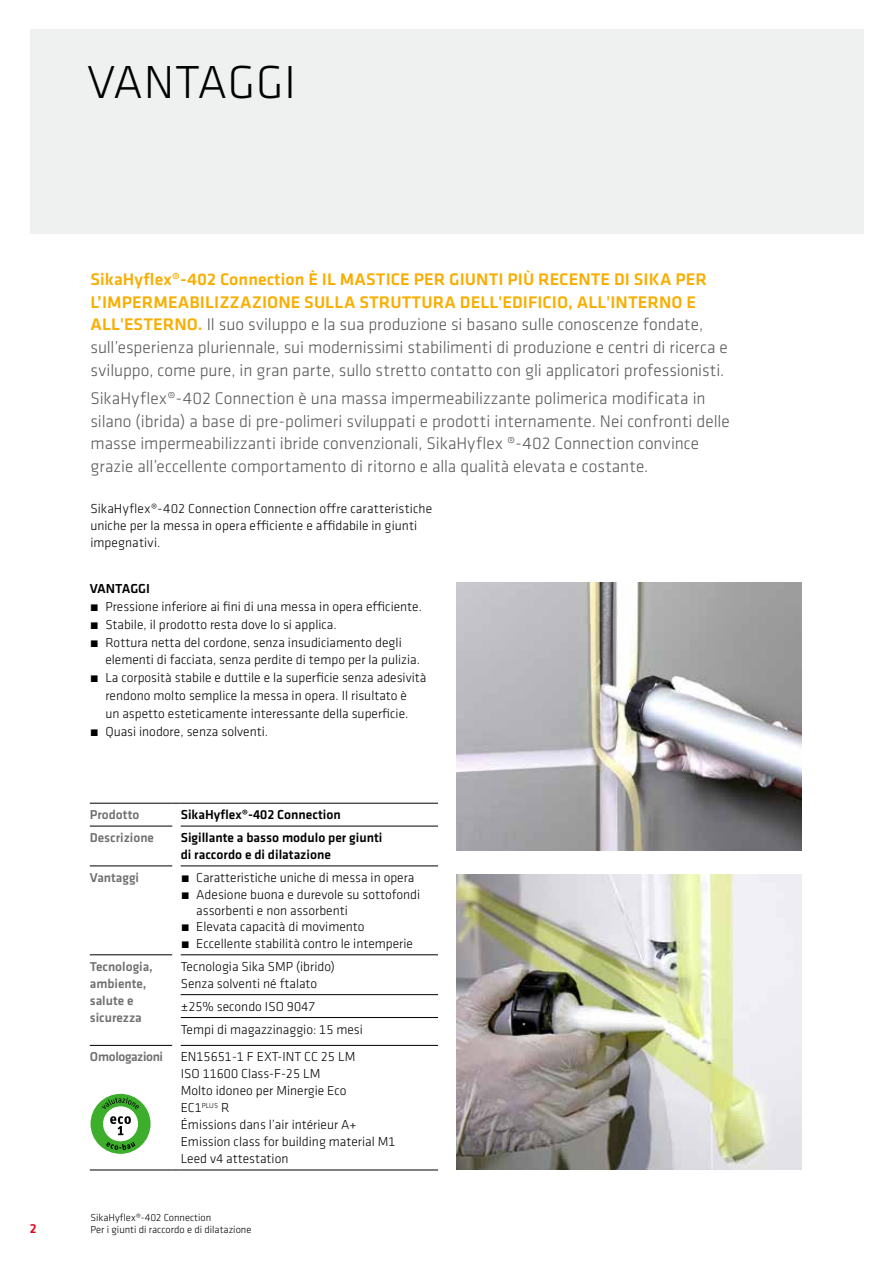
<style>
.page{position:relative;width:893px;height:1263px;background:#fff}
.page>*{position:absolute;margin:0;border:0;box-sizing:border-box;transform-origin:0 0}
.t1{font:300 48px "Klavika";letter-spacing:.015em;color:#000}
.t2{font:300 17.4px/22.6px "Klavika";color:#58585a}
.t3{font:300 13.5px/17px "Klavika";color:#000}
.t4{font:500 13.5px/17px "Klavika";color:#000}
.t5{font:500 13.5px "Klavika";color:#e2001a}
.t6{font:500 13.35px/17px "Klavika";color:#707172}
.t7{font:500 13.35px "Klavika";letter-spacing:-.03em;color:#707172}
.t8{font:300 10.5px/12.6px "Klavika";color:#000}
.s1{font-weight:500;color:#f8ae00}
</style>
<div class="page">
<div style="left:30px;top:30px;width:833px;height:204px;background:#eceded"></div>
<img style="left:457px;top:583px;width:344px;height:268px">
<img style="left:457px;top:875px;width:344px;height:294px">
<hr style="left:181px;top:826px;width:257px;height:1px;background:#000">
<hr style="left:181px;top:866px;width:257px;height:1px;background:#000">
<hr style="left:181px;top:954px;width:257px;height:1px;background:#000">
<hr style="left:181px;top:994px;width:257px;height:1px;background:#000">
<hr style="left:181px;top:1017px;width:257px;height:1px;background:#000">
<hr style="left:90px;top:1045px;width:82px;height:1px;background:#000">
<hr style="left:181px;top:1045px;width:257px;height:1px;background:#000">
<hr style="left:90px;top:826px;width:82px;height:1px;background:#000">
<hr style="left:90px;top:866px;width:82px;height:1px;background:#000">
<hr style="left:90px;top:954px;width:82px;height:1px;background:#000">
<hr style="left:90px;top:803px;width:82px;height:1px;background:#000">
<hr style="left:181px;top:803px;width:257px;height:1px;background:#000">
<hr style="left:90px;top:1170px;width:82px;height:1px;background:#000">
<hr style="left:181px;top:1170px;width:257px;height:1px;background:#000">
<svg style="left:91px;top:1094px;width:60px;height:60px"></svg>
<h1 class="t1" style="left:87px;top:53px;width:210px">VANTAGGI</h1>
<p class="t2" style="left:91px;top:268px;width:639px"><span class="s1">SikaHyflex®-402 Connection È IL MASTICE PER GIUNTI PIÙ RECENTE DI SIKA PER L’IMPERMEABILIZZAZIONE SULLA STRUTTURA DELL'EDIFICIO, ALL'INTERNO E ALL'ESTERNO.</span> Il suo sviluppo e la sua produzione si basano sulle conoscenze fondate, sull’esperienza pluriennale, sui modernissimi stabilimenti di produzione e centri di ricerca e sviluppo, come pure, in gran parte, sullo stretto contatto con gli applicatori professionisti.</p>
<p class="t2" style="left:91px;top:387px;width:641px">SikaHyflex®-402 Connection è una massa impermeabilizzante polimerica modificata in silano (ibrida) a base di pre-polimeri sviluppati e prodotti internamente. Nei confronti delle masse impermeabilizzanti ibride convenzionali, SikaHyflex ®-402 Connection convince grazie all’eccellente comportamento di ritorno e alla qualità elevata e costante.</p>
<p class="t3" style="left:90px;top:500px;width:343px">SikaHyflex®-402 Connection Connection offre caratteristiche uniche per la messa in opera efficiente e affidabile in giunti impegnativi.</p>
<p class="t4" style="left:90px;top:579px;width:62px">VANTAGGI</p>
<p class="t3" style="left:90px;top:597px;width:334px;line-height:18px">́ Pressione inferiore ai fini di una messa in opera efficiente. ́ Stabile, il prodotto resta dove lo si applica.<br>́ Rottura netta del cordone, senza insudiciamento degli</p>
<p class="t3" style="left:105px;top:651px;width:316px">elementi di facciata, senza perdite di tempo per la pulizia.</p>
<p class="t3" style="left:90px;top:669px;width:338px">́ La corposità stabile e duttile e la superficie senza adesività</p>
<p class="t3" style="left:105px;top:687px;width:303px">rendono molto semplice la messa in opera. Il risultato è</p>
<p class="t3" style="left:105px;top:705px;width:305px">un aspetto esteticamente interessante della superficie.</p>
<p class="t3" style="left:90px;top:723px;width:180px">́ Quasi inodore, senza solventi.</p>
<p class="t6" style="left:90px;top:806px;width:51px">Prodotto</p>
<p class="t4" style="left:181px;top:806px;width:162px">SikaHyflex®-402 Connection</p>
<p class="t6" style="left:90px;top:829px;width:66px">Descrizione</p>
<p class="t4" style="left:181px;top:829px;width:203px">Sigillante a basso modulo per giunti di raccordo e di dilatazione</p>
<p class="t6" style="left:90px;top:869px;width:51px">Vantaggi</p>
<p class="t3" style="left:181px;top:869px;width:235px">́ Caratteristiche uniche di messa in opera</p>
<p class="t3" style="left:181px;top:885px;width:241px">́ Adesione buona e durevole su sottofondi</p>
<p class="t3" style="left:196px;top:902px;width:153px">assorbenti e non assorbenti</p>
<p class="t3" style="left:181px;top:918px;width:185px">́ Elevata capacità di movimento</p>
<p class="t3" style="left:181px;top:935px;width:234px">́ Eccellente stabilità contro le intemperie</p>
<p class="t6" style="left:90px;top:957px;width:65px">Tecnologia, ambiente, salute e sicurezza</p>
<p class="t3" style="left:181px;top:958px;width:156px">Tecnologia Sika SMP (ibrido)<br>Senza solventi né ftalato</p>
<p class="t3" style="left:181px;top:995px;width:184px;line-height:23px">±25% secondo ISO 9047<br>Tempi di magazzinaggio: 15 mesi</p>
<p class="t7" style="left:90px;top:1048px;width:75px">Omologazioni</p>
<p class="t3" style="left:181px;top:1048px;width:216px">EN15651-1 F EXT-INT CC 25 LM<br>ISO 11600 Class-F-25 LM<br>Molto idoneo per Minergie Eco<br>EC1<sup>PLUS</sup> R<br>Émissions dans l’air intérieur A+<br>Emission class for building material M1<br>Leed v4 attestation</p>
<p class="t5" style="left:30px;top:1219px;width:8px">2</p>
<p class="t8" style="left:91px;top:1211px;width:162px">SikaHyflex®-402 Connection<br>Per i giunti di raccordo e di dilatazione</p>
</div>
